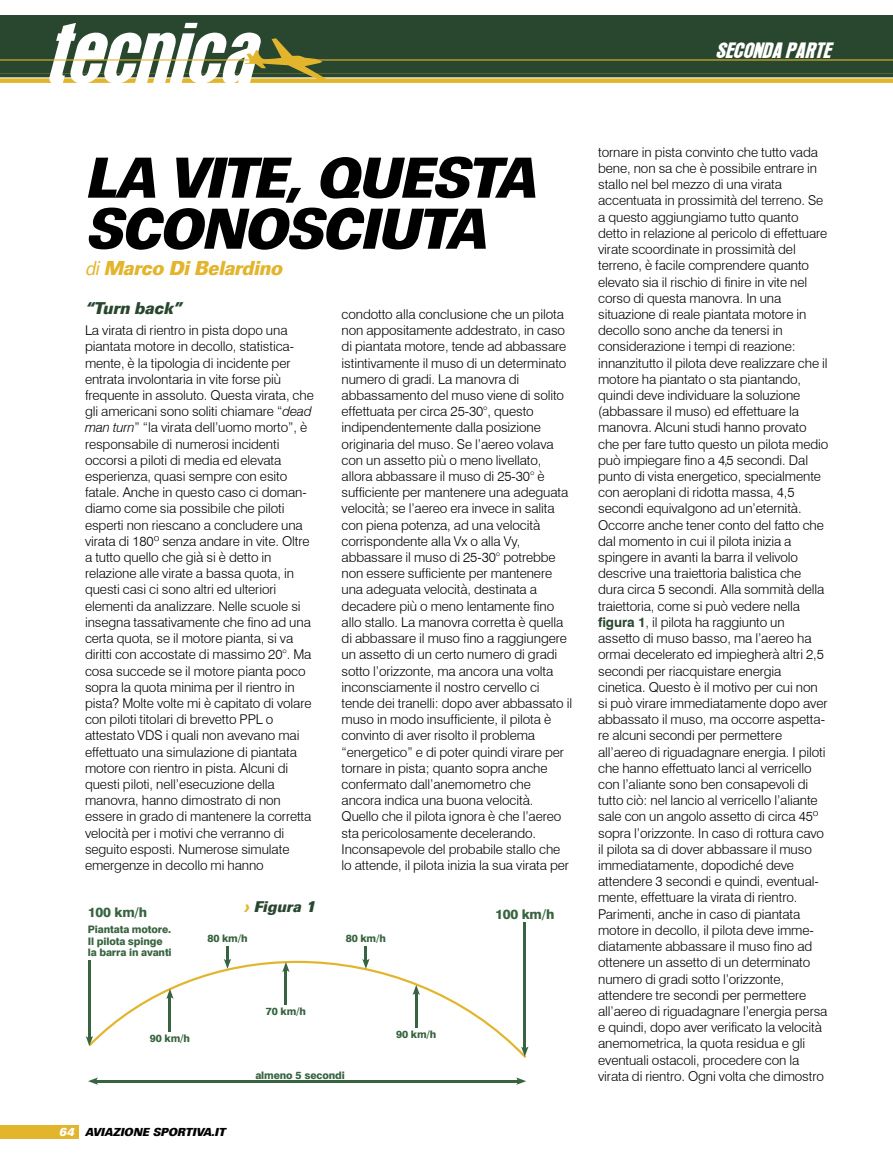
<style>
.page{position:relative;width:893px;height:1170px;background:#fff}
.page>*{position:absolute;margin:0;border:0;box-sizing:border-box;transform-origin:0 0}
.t1{font:italic 75.15px "Alrono";color:#fff}
.t2{font:italic 700 55.5px/51px "Ultimate";letter-spacing:-.01em;color:#000}
.t3{font:italic 700 19.5px "Ultimate";color:#e3b52d}
.t4{font:italic 19.5px "Alrono";color:#fff}
.t5{font:italic 700 16.5px "Ultimate";letter-spacing:.01em;color:#28472e}
.t6{font:italic 700 15px "Ultimate";letter-spacing:.02em;color:#28472e}
.t7{font:300 13.5px/16.2px "Swiss 721 BT";letter-spacing:-.01em;color:#000}
.t8{font:800 13.35px "Swiss 721 BT";letter-spacing:-.01em;color:#386340}
.t9{font:italic 700 11.25px "Ultimate";letter-spacing:.02em;color:#000}
.t10{font:800 10.35px/11.9px "Swiss 721 BT";letter-spacing:-.01em;color:#386340}
.s1{font-weight:400}
.s2{font-style:italic}
.s3{color:#e3b52d}
.s4{color:#fff}
.s5{font-weight:700;color:#28472e}
</style>
<div class="page">
<div style="left:0;top:1125px;width:79px;height:13px;background:#e3b52d"></div>
<svg style="left:0;top:73px;width:892px;height:4px;background:#344e2d"></svg>
<hr style="left:0;top:72px;width:893px;height:1px;background:#e3b52d">
<div style="left:0;top:78px;width:893px;height:5px;background:#e3b52d"></div>
<div style="left:0;top:15px;width:893px;height:57px;background:#28472e"></div>
<hr style="left:0;top:59px;width:893px;height:2px;background:#e3b52d">
<svg style="left:244px;top:38px;width:88px;height:45px"></svg>
<hr style="left:94px;top:1079px;width:426px;height:3px;background:#386340">
<svg style="left:88px;top:1077px;width:10px;height:7px"></svg>
<svg style="left:516px;top:1077px;width:10px;height:7px"></svg>
<svg style="left:89px;top:960px;width:437px;height:97px"></svg>
<hr style="left:88px;top:959px;width:2px;height:80px;background:#386340">
<svg style="left:86px;top:1035px;width:7px;height:10px"></svg>
<hr style="left:226px;top:945px;width:3px;height:17px;background:#386340">
<svg style="left:224px;top:959px;width:7px;height:9px"></svg>
<svg style="left:362px;top:946px;width:8px;height:22px"></svg>
<hr style="left:524px;top:922px;width:2px;height:128px;background:#386340">
<svg style="left:521px;top:1046px;width:8px;height:10px"></svg>
<hr style="left:169px;top:994px;width:2px;height:37px;background:#386340">
<svg style="left:166px;top:988px;width:8px;height:11px"></svg>
<hr style="left:285px;top:968px;width:2px;height:36px;background:#386340">
<svg style="left:282px;top:961px;width:8px;height:11px"></svg>
<hr style="left:415px;top:991px;width:2px;height:36px;background:#386340">
<svg style="left:412px;top:984px;width:8px;height:11px"></svg>
<h1 class="t1" style="left:45px;top:1px;width:211px">tecnica</h1>
<h2 class="t2" style="left:85px;top:153px;width:451px">LA VITE, QUESTA<br>SCONOSCIUTA</h2>
<h3 class="t3" style="left:85px;top:255px;width:198px"><span class="s1">di</span> Marco Di Belardino</h3>
<p class="t5" style="left:85px;top:297px;width:98px">“Turn back”</p>
<p class="t7" style="left:85px;top:322px;width:230px">La virata di rientro in pista dopo una piantata motore in decollo, statistica&shy;mente, è la tipologia di incidente per entrata involontaria in vite forse più frequente in assoluto. Questa virata, che gli americani sono soliti chiamare “<span class="s2">dead man turn</span>” “la virata dell’uomo morto”, è responsabile di numerosi incidenti occorsi a piloti di media ed elevata esperienza, quasi sempre con esito fatale. Anche in questo caso ci doman&shy;diamo come sia possibile che piloti esperti non riescano a concludere una virata di 180º senza andare in vite. Oltre a tutto quello che già si è detto in relazione alle virate a bassa quota, in questi casi ci sono altri ed ulteriori elementi da analizzare. Nelle scuole si insegna tassativamente che fino ad una certa quota, se il motore pianta, si va diritti con accostate di massimo 20°. Ma cosa succede se il motore pianta poco sopra la quota minima per il rientro in pista? Molte volte mi è capitato di volare con piloti titolari di brevetto PPL o attestato VDS i quali non avevano mai effettuato una simulazione di piantata motore con rientro in pista. Alcuni di questi piloti, nell’esecuzione della manovra, hanno dimostrato di non essere in grado di mantenere la corretta velocità per i motivi che verranno di seguito esposti. Numerose simulate emergenze in decollo mi hanno</p>
<p class="t7" style="left:342px;top:306px;width:232px">condotto alla conclusione che un pilota non appositamente addestrato, in caso di piantata motore, tende ad abbassare istintivamente il muso di un determinato numero di gradi. La manovra di abbassamento del muso viene di solito effettuata per circa 25-30°, questo indipendentemente dalla posizione originaria del muso. Se l’aereo volava con un assetto più o meno livellato, allora abbassare il muso di 25-30° è sufficiente per mantenere una adeguata velocità; se l’aereo era invece in salita con piena potenza, ad una velocità corrispondente alla Vx o alla Vy, abbassare il muso di 25-30° potrebbe non essere sufficiente per mantenere una adeguata velocità, destinata a decadere più o meno lentamente fino allo stallo. La manovra corretta è quella di abbassare il muso fino a raggiungere un assetto di un certo numero di gradi sotto l’orizzonte, ma ancora una volta inconsciamente il nostro cervello ci tende dei tranelli: dopo aver abbassato il muso in modo insufficiente, il pilota è convinto di aver risolto il problema “energetico” e di poter quindi virare per tornare in pista; quanto sopra anche confermato dall’anemometro che ancora indica una buona velocità.<br>Quello che il pilota ignora è che l’aereo sta pericolosamente decelerando.<br>Inconsapevole del probabile stallo che lo attende, il pilota inizia la sua virata per</p>
<p class="t6" style="left:244px;top:896px;width:74px"><span class="s3">&gt;</span> Figura 1</p>
<p class="t8" style="left:88px;top:903px;width:61px">100 km/h</p>
<p class="t10" style="left:88px;top:922px;width:85px">Piantata motore.<br>Il pilota spinge la barra in avanti</p>
<p class="t10" style="left:207px;top:931px;width:42px">80 km/h</p>
<p class="t10" style="left:346px;top:931px;width:42px">80 km/h</p>
<p class="t10" style="left:150px;top:1032px;width:42px">90 km/h</p>
<p class="t9" style="left:59px;top:1124px;width:168px"><span class="s4">64</span> AVIAZIONE SPORTIVA.IT</p>
<p class="t10" style="left:266px;top:1005px;width:42px">70 km/h</p>
<p class="t10" style="left:255px;top:1068px;width:91px">almeno 5 secondi</p>
<p class="t10" style="left:396px;top:1028px;width:42px">90 km/h</p>
<p class="t8" style="left:495px;top:905px;width:61px">100 km/h</p>
<h3 class="t4" style="left:716px;top:37px;width:117px">SECONDA PARTE</h3>
<p class="t7" style="left:598px;top:144px;width:232px">tornare in pista convinto che tutto vada bene, non sa che è possibile entrare in stallo nel bel mezzo di una virata accentuata in prossimità del terreno. Se a questo aggiungiamo tutto quanto detto in relazione al pericolo di effettuare virate scoordinate in prossimità del terreno, è facile comprendere quanto elevato sia il rischio di finire in vite nel corso di questa manovra. In una situazione di reale piantata motore in decollo sono anche da tenersi in considerazione i tempi di reazione: innanzitutto il pilota deve realizzare che il motore ha piantato o sta piantando, quindi deve individuare la soluzione (abbassare il muso) ed effettuare la manovra. Alcuni studi hanno provato che per fare tutto questo un pilota medio può impiegare fino a 4,5 secondi. Dal punto di vista energetico, specialmente con aeroplani di ridotta massa, 4,5 secondi equivalgono ad un’eternità.<br>Occorre anche tener conto del fatto che dal momento in cui il pilota inizia a spingere in avanti la barra il velivolo descrive una traiettoria balistica che dura circa 5 secondi. Alla sommità della traiettoria, come si può vedere nella <span class="s5">figura 1</span>, il pilota ha raggiunto un assetto di muso basso, ma l’aereo ha ormai decelerato ed impiegherà altri 2,5 secondi per riacquistare energia cinetica. Questo è il motivo per cui non si può virare immediatamente dopo aver abbassato il muso, ma occorre aspetta&shy;re alcuni secondi per permettere all’aereo di riguadagnare energia. I piloti che hanno effettuato lanci al verricello con l’aliante sono ben consapevoli di tutto ciò: nel lancio al verricello l’aliante sale con un angolo assetto di circa 45º sopra l’orizzonte. In caso di rottura cavo il pilota sa di dover abbassare il muso immediatamente, dopodiché deve attendere 3 secondi e quindi, eventual&shy;mente, effettuare la virata di rientro.<br>Parimenti, anche in caso di piantata motore in decollo, il pilota deve imme&shy;diatamente abbassare il muso fino ad ottenere un assetto di un determinato numero di gradi sotto l’orizzonte, attendere tre secondi per permettere all’aereo di riguadagnare l’energia persa e quindi, dopo aver verificato la velocità anemometrica, la quota residua e gli eventuali ostacoli, procedere con la virata di rientro. Ogni volta che dimostro</p>
</div>
